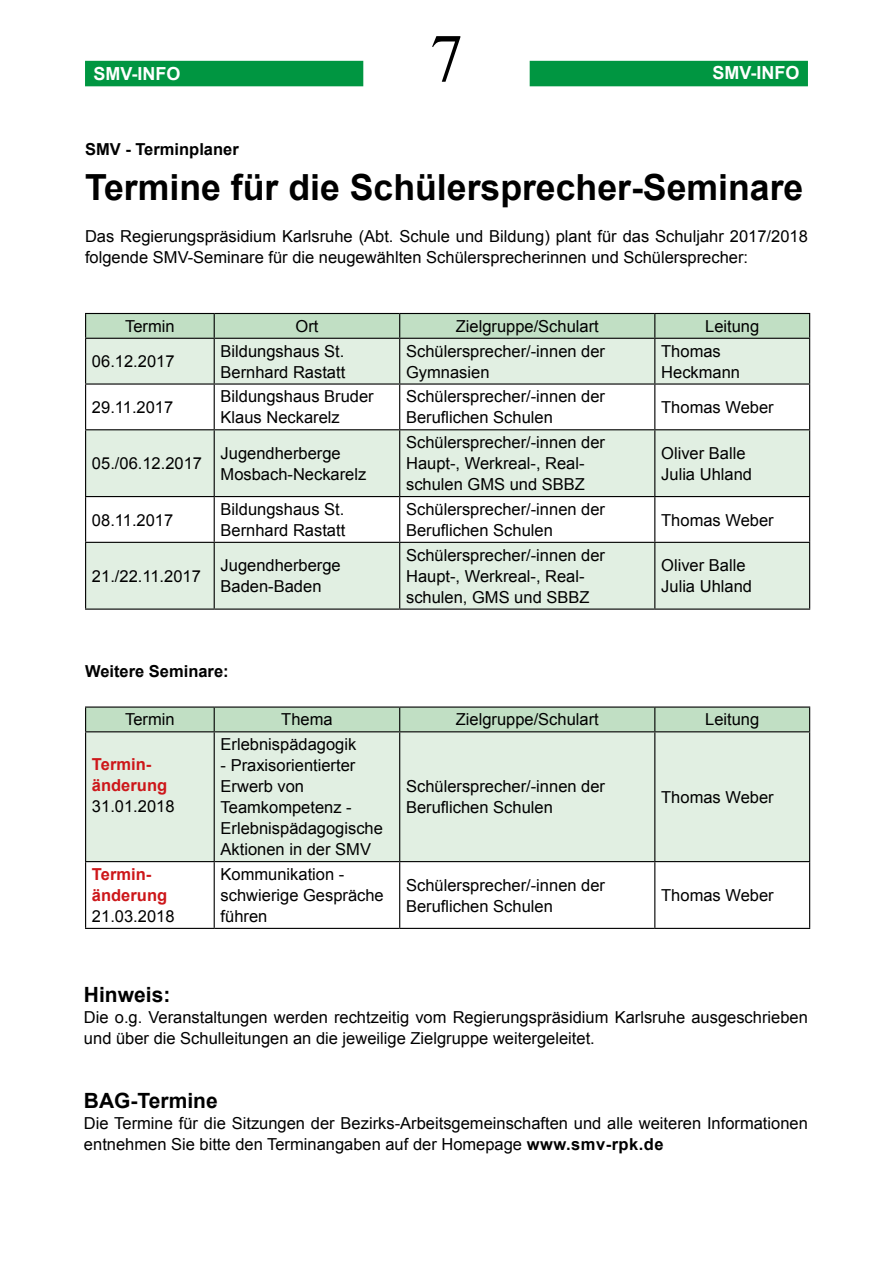
<style>
.page{position:relative;width:893px;height:1263px;background:#fff}
.page>*{position:absolute;margin:0;border:0;box-sizing:border-box;transform-origin:0 0}
.t1{font:67.5px "Times New Roman";color:#000}
.t2{font:700 36px "Arial";color:#000}
.t3{font:700 21px "Arial";color:#000}
.t4{font:700 18px "Arial";color:#fff}
.t5{font:16.5px/21px "Arial";color:#000}
.t6{font:700 16.5px "Arial";color:#000}
.t7{font:700 16.5px/21px "Arial";color:#cd171a}
.s1{font-weight:700}
</style>
<div class="page">
<div style="left:85px;top:61px;width:278px;height:25px;background:#009641"></div>
<div style="left:530px;top:61px;width:278px;height:25px;background:#009641"></div>
<svg style="left:86px;top:339px;width:723px;height:269px;fill:#e1efe2"></svg>
<svg style="left:85px;top:313px;width:725px;height:25px;background:#b5d1b7"></svg>
<hr style="left:85px;top:338px;width:129px;height:1px;background:#000">
<hr style="left:85px;top:339px;width:1px;height:44px;background:#000">
<hr style="left:214px;top:338px;width:186px;height:1px;background:#000">
<hr style="left:214px;top:339px;width:1px;height:44px;background:#000">
<hr style="left:400px;top:338px;width:255px;height:1px;background:#000">
<hr style="left:399px;top:339px;width:1px;height:44px;background:#000">
<hr style="left:655px;top:338px;width:155px;height:1px;background:#000">
<hr style="left:654px;top:339px;width:1px;height:44px;background:#000">
<hr style="left:809px;top:339px;width:1px;height:44px;background:#000">
<hr style="left:85px;top:383px;width:129px;height:2px;background:#000">
<hr style="left:85px;top:385px;width:1px;height:44px;background:#000">
<hr style="left:214px;top:383px;width:186px;height:2px;background:#000">
<hr style="left:214px;top:385px;width:1px;height:44px;background:#000">
<hr style="left:400px;top:383px;width:255px;height:2px;background:#000">
<hr style="left:399px;top:385px;width:1px;height:44px;background:#000">
<hr style="left:655px;top:383px;width:155px;height:2px;background:#000">
<hr style="left:654px;top:385px;width:1px;height:44px;background:#000">
<hr style="left:809px;top:385px;width:1px;height:44px;background:#000">
<hr style="left:85px;top:429px;width:129px;height:1px;background:#000">
<hr style="left:85px;top:430px;width:1px;height:66px;background:#000">
<hr style="left:214px;top:429px;width:186px;height:1px;background:#000">
<hr style="left:214px;top:430px;width:1px;height:66px;background:#000">
<hr style="left:400px;top:429px;width:255px;height:1px;background:#000">
<hr style="left:399px;top:430px;width:1px;height:66px;background:#000">
<hr style="left:655px;top:429px;width:155px;height:1px;background:#000">
<hr style="left:654px;top:430px;width:1px;height:66px;background:#000">
<hr style="left:809px;top:430px;width:1px;height:66px;background:#000">
<hr style="left:85px;top:496px;width:129px;height:1px;background:#000">
<hr style="left:85px;top:497px;width:1px;height:45px;background:#000">
<hr style="left:214px;top:496px;width:186px;height:1px;background:#000">
<hr style="left:214px;top:497px;width:1px;height:45px;background:#000">
<hr style="left:400px;top:496px;width:255px;height:1px;background:#000">
<hr style="left:399px;top:497px;width:1px;height:45px;background:#000">
<hr style="left:655px;top:496px;width:155px;height:1px;background:#000">
<hr style="left:654px;top:497px;width:1px;height:45px;background:#000">
<hr style="left:809px;top:497px;width:1px;height:45px;background:#000">
<hr style="left:85px;top:542px;width:129px;height:1px;background:#000">
<hr style="left:85px;top:543px;width:1px;height:65px;background:#000">
<hr style="left:214px;top:542px;width:186px;height:1px;background:#000">
<hr style="left:214px;top:543px;width:1px;height:65px;background:#000">
<hr style="left:400px;top:542px;width:255px;height:1px;background:#000">
<hr style="left:399px;top:543px;width:1px;height:65px;background:#000">
<hr style="left:655px;top:542px;width:155px;height:1px;background:#000">
<hr style="left:654px;top:543px;width:1px;height:65px;background:#000">
<hr style="left:809px;top:543px;width:1px;height:65px;background:#000">
<hr style="left:85px;top:608px;width:129px;height:2px;background:#000">
<hr style="left:214px;top:608px;width:186px;height:2px;background:#000">
<hr style="left:400px;top:608px;width:255px;height:2px;background:#000">
<hr style="left:655px;top:608px;width:155px;height:2px;background:#000">
<div style="left:86px;top:732px;width:723px;height:129px;background:#e1efe2"></div>
<hr style="left:85px;top:706px;width:129px;height:2px;background:#000">
<hr style="left:214px;top:706px;width:186px;height:2px;background:#000">
<hr style="left:400px;top:706px;width:255px;height:2px;background:#000">
<hr style="left:655px;top:706px;width:155px;height:2px;background:#000">
<div style="left:85px;top:707px;width:725px;height:24px;background:#c1dfc4"></div>
<hr style="left:85px;top:731px;width:129px;height:1px;background:#000">
<hr style="left:85px;top:732px;width:1px;height:129px;background:#000">
<hr style="left:214px;top:731px;width:186px;height:1px;background:#000">
<hr style="left:214px;top:732px;width:1px;height:129px;background:#000">
<hr style="left:400px;top:731px;width:255px;height:1px;background:#000">
<hr style="left:399px;top:732px;width:1px;height:129px;background:#000">
<hr style="left:655px;top:731px;width:155px;height:1px;background:#000">
<hr style="left:654px;top:732px;width:1px;height:129px;background:#000">
<hr style="left:809px;top:732px;width:1px;height:129px;background:#000">
<hr style="left:85px;top:861px;width:129px;height:1px;background:#000">
<hr style="left:85px;top:862px;width:1px;height:66px;background:#000">
<hr style="left:214px;top:861px;width:186px;height:1px;background:#000">
<hr style="left:214px;top:862px;width:1px;height:66px;background:#000">
<hr style="left:400px;top:861px;width:255px;height:1px;background:#000">
<hr style="left:399px;top:862px;width:1px;height:66px;background:#000">
<hr style="left:655px;top:861px;width:155px;height:1px;background:#000">
<hr style="left:654px;top:862px;width:1px;height:66px;background:#000">
<hr style="left:809px;top:862px;width:1px;height:66px;background:#000">
<hr style="left:85px;top:928px;width:129px;height:1px;background:#000">
<hr style="left:214px;top:928px;width:186px;height:1px;background:#000">
<hr style="left:400px;top:928px;width:255px;height:1px;background:#000">
<hr style="left:655px;top:928px;width:155px;height:1px;background:#000">
<p class="t4" style="left:94px;top:61px;width:89px">SMV-INFO</p>
<h1 class="t1" style="left:430px;top:13px;width:35px">7</h1>
<p class="t4" style="left:712px;top:61px;width:89px">SMV-INFO</p>
<p class="t6" style="left:85px;top:138px;width:155px">SMV - Terminplaner</p>
<h2 class="t2" style="left:85px;top:164px;width:720px">Termine für die Schülersprecher-Seminare</h2>
<p class="t5" style="left:85px;top:226px;width:724px">Das Regierungspräsidium Karlsruhe (Abt. Schule und Bildung) plant für das Schuljahr 2017/2018 folgende SMV-Seminare für die neugewählten Schülersprecherinnen und Schülersprecher:</p>
<p class="t5" style="left:125px;top:316px;width:51px">Termin</p>
<p class="t5" style="left:295px;top:316px;width:24px">Ort</p>
<p class="t5" style="left:456px;top:316px;width:145px">Zielgruppe/Schulart</p>
<p class="t5" style="left:705px;top:316px;width:56px">Leitung</p>
<p class="t5" style="left:92px;top:351px;width:84px">06.12.2017</p>
<p class="t5" style="left:221px;top:340px;width:126px">Bildungshaus St.<br>Bernhard Rastatt</p>
<p class="t5" style="left:406px;top:340px;width:200px">Schülersprecher/-innen der<br>Gymnasien</p>
<p class="t5" style="left:661px;top:340px;width:80px">Thomas<br>Heckmann</p>
<p class="t5" style="left:92px;top:397px;width:83px">29.11.2017</p>
<p class="t5" style="left:221px;top:386px;width:155px">Bildungshaus Bruder<br>Klaus Neckarelz</p>
<p class="t5" style="left:406px;top:386px;width:200px">Schülersprecher/-innen der<br>Beruflichen Schulen</p>
<p class="t5" style="left:661px;top:397px;width:114px">Thomas Weber</p>
<p class="t5" style="left:92px;top:453px;width:112px">05./06.12.2017</p>
<p class="t5" style="left:221px;top:443px;width:147px">Jugendherberge<br>Mosbach-Neckarelz</p>
<p class="t5" style="left:406px;top:432px;width:200px">Schülersprecher/-innen der<br>Haupt-, Werkreal-, Real&shy;schulen GMS und SBBZ</p>
<p class="t5" style="left:661px;top:443px;width:92px">Oliver Balle<br>Julia Uhland</p>
<p class="t5" style="left:92px;top:509px;width:83px">08.11.2017</p>
<p class="t5" style="left:221px;top:499px;width:126px">Bildungshaus St.<br>Bernhard Rastatt</p>
<p class="t5" style="left:406px;top:499px;width:200px">Schülersprecher/-innen der<br>Beruflichen Schulen</p>
<p class="t5" style="left:661px;top:509px;width:114px">Thomas Weber</p>
<p class="t5" style="left:92px;top:566px;width:110px">21./22.11.2017</p>
<p class="t5" style="left:221px;top:555px;width:122px">Jugendherberge<br>Baden-Baden</p>
<p class="t5" style="left:406px;top:545px;width:200px">Schülersprecher/-innen der<br>Haupt-, Werkreal-, Real&shy;schulen, GMS und SBBZ</p>
<p class="t5" style="left:661px;top:555px;width:92px">Oliver Balle<br>Julia Uhland</p>
<p class="t6" style="left:85px;top:660px;width:145px">Weitere Seminare:</p>
<p class="t5" style="left:125px;top:709px;width:51px">Termin</p>
<p class="t5" style="left:281px;top:709px;width:53px">Thema</p>
<p class="t5" style="left:456px;top:709px;width:145px">Zielgruppe/Schulart</p>
<p class="t5" style="left:705px;top:709px;width:56px">Leitung</p>
<p class="t7" style="left:92px;top:754px;width:77px">Termin&shy;änderung</p>
<p class="t5" style="left:92px;top:796px;width:84px">31.01.2018</p>
<p class="t5" style="left:221px;top:734px;width:137px">Erlebnispädagogik</p>
<p class="t5" style="left:221px;top:755px;width:164px">- Praxisorientierter<br>Erwerb von<br>Teamkompetenz -<br>Erlebnispädagogische<br>Aktionen in der SMV</p>
<p class="t5" style="left:406px;top:776px;width:200px">Schülersprecher/-innen der<br>Beruflichen Schulen</p>
<p class="t5" style="left:661px;top:787px;width:114px">Thomas Weber</p>
<p class="t7" style="left:92px;top:864px;width:77px">Termin&shy;änderung</p>
<p class="t5" style="left:92px;top:906px;width:84px">21.03.2018</p>
<p class="t5" style="left:221px;top:864px;width:165px">Kommunikation - schwierige Gespräche führen</p>
<p class="t5" style="left:406px;top:874px;width:200px">Schülersprecher/-innen der<br>Beruflichen Schulen</p>
<p class="t5" style="left:661px;top:885px;width:114px">Thomas Weber</p>
<p class="t3" style="left:84px;top:980px;width:88px">Hinweis:</p>
<p class="t5" style="left:84px;top:1007px;width:725px">Die o.g. Veranstaltungen werden rechtzeitig vom Regierungspräsidium Karlsruhe ausgeschrieben und über die Schulleitungen an die jeweilige Zielgruppe weitergeleitet.</p>
<p class="t3" style="left:84px;top:1087px;width:135px">BAG-Termine</p>
<p class="t5" style="left:84px;top:1113px;width:725px">Die Termine für die Sitzungen der Bezirks-Arbeitsgemeinschaften und alle weiteren Informationen entnehmen Sie bitte den Terminangaben auf der Homepage <span class="s1">www.smv-rpk.de</span></p>
</div>
